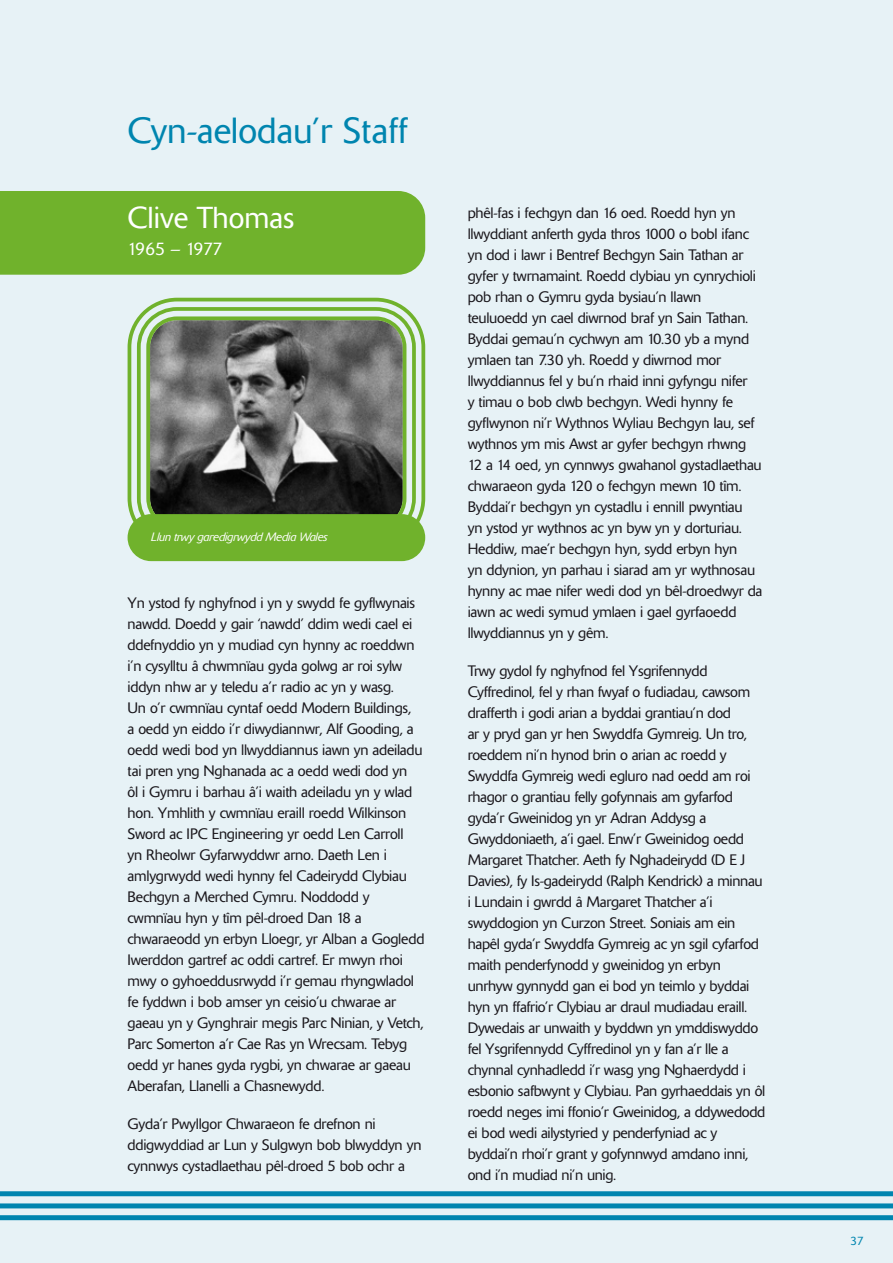
<style>
.page{position:relative;width:893px;height:1263px;background:#e7f2f6}
.page>*{position:absolute;margin:0;border:0;box-sizing:border-box;transform-origin:0 0}
.t1{font:300 36px "Delta";color:#0085af}
.t2{font:300 30px "Delta";color:#fff}
.t3{font:300 18px "Delta";letter-spacing:-.04em;color:#fff}
.t4{font:300 15px/21px "Delta";letter-spacing:-.015em;color:#1a171c}
.t5{font:italic 300 12px "Delta";letter-spacing:-.01em;color:#fff}
.t6{font:300 12px "Delta";color:#0085af}
</style>
<div class="page">
<div style="left:0;top:191px;width:425px;height:84px;background:#70b22c"></div>
<svg style="left:0;top:1191px;width:893px;height:29px"></svg>
<svg style="left:127px;top:297px;width:299px;height:253px"></svg>
<svg style="left:135px;top:305px;width:283px;height:215px"></svg>
<svg style="left:144px;top:315px;width:264px;height:200px;background:#656862"></svg>
<div style="left:128px;top:514px;width:297px;height:47px;background:#70b22c;border-radius:24px"></div>
<h1 class="t1" style="left:128px;top:118px;width:282px">Cyn-aelodau’r Staff</h1>
<h2 class="t2" style="left:128px;top:207px;width:168px">Clive Thomas</h2>
<p class="t3" style="left:128px;top:242px;width:96px">1965 – 1977</p>
<p class="t5" style="left:151px;top:532px;width:178px">Llun trwy garedigrwydd Media Wales</p>
<p class="t4" style="left:128px;top:594px;width:298px">Yn ystod fy nghyfnod i yn y swydd fe gyflwynais nawdd. Doedd y gair ‘nawdd’ ddim wedi cael ei ddefnyddio yn y mudiad cyn hynny ac roeddwn i’n cysylltu â chwmnïau gyda golwg ar roi sylw iddyn nhw ar y teledu a’r radio ac yn y wasg.<br>Un o’r cwmnïau cyntaf oedd Modern Buildings,<br>a oedd yn eiddo i’r diwydiannwr, Alf Gooding, a oedd wedi bod yn llwyddiannus iawn yn adeiladu tai pren yng Nghanada ac a oedd wedi dod yn<br>ôl i Gymru i barhau â’i waith adeiladu yn y wlad hon. Ymhlith y cwmnïau eraill roedd Wilkinson Sword ac IPC Engineering yr oedd Len Carroll<br>yn Rheolwr Gyfarwyddwr arno. Daeth Len i amlygrwydd wedi hynny fel Cadeirydd Clybiau Bechgyn a Merched Cymru. Noddodd y cwmnïau hyn y tîm pêl-droed Dan 18 a chwaraeodd yn erbyn Lloegr, yr Alban a Gogledd Iwerddon gartref ac oddi cartref. Er mwyn rhoi mwy o gyhoeddusrwydd i’r gemau rhyngwladol fe fyddwn i bob amser yn ceisio’u chwarae ar gaeau yn y Gynghrair megis Parc Ninian, y Vetch, Parc Somerton a’r Cae Ras yn Wrecsam. Tebyg oedd yr hanes gyda rygbi, yn chwarae ar gaeau Aberafan, Llanelli a Chasnewydd.</p>
<p class="t4" style="left:128px;top:1115px;width:295px">Gyda’r Pwyllgor Chwaraeon fe drefnon ni ddigwyddiad ar Lun y Sulgwyn bob blwyddyn yn cynnwys cystadlaethau pêl-droed 5 bob ochr a</p>
<p class="t4" style="left:468px;top:203px;width:296px">phêl-fas i fechgyn dan 16 oed. Roedd hyn yn llwyddiant anferth gyda thros 1000 o bobl ifanc yn dod i lawr i Bentref Bechgyn Sain Tathan ar gyfer y twrnamaint. Roedd clybiau yn cynrychioli pob rhan o Gymru gyda bysiau’n llawn teuluoedd yn cael diwrnod braf yn Sain Tathan.<br>Byddai gemau’n cychwyn am 10.30 yb a mynd ymlaen tan 7.30 yh. Roedd y diwrnod mor llwyddiannus fel y bu’n rhaid inni gyfyngu nifer<br>y timau o bob clwb bechgyn. Wedi hynny fe gyflwynon ni’r Wythnos Wyliau Bechgyn Iau, sef wythnos ym mis Awst ar gyfer bechgyn rhwng 12 a 14 oed, yn cynnwys gwahanol gystadlaethau chwaraeon gyda 120 o fechgyn mewn 10 tîm.<br>Byddai’r bechgyn yn cystadlu i ennill pwyntiau<br>yn ystod yr wythnos ac yn byw yn y dorturiau.<br>Heddiw, mae’r bechgyn hyn, sydd erbyn hyn<br>yn ddynion, yn parhau i siarad am yr wythnosau hynny ac mae nifer wedi dod yn bêl-droedwyr da iawn ac wedi symud ymlaen i gael gyrfaoedd llwyddiannus yn y gêm.</p>
<p class="t4" style="left:468px;top:661px;width:299px">Trwy gydol fy nghyfnod fel Ysgrifennydd Cyffredinol, fel y rhan fwyaf o fudiadau, cawsom drafferth i godi arian a byddai grantiau’n dod<br>ar y pryd gan yr hen Swyddfa Gymreig. Un tro, roeddem ni’n hynod brin o arian ac roedd y Swyddfa Gymreig wedi egluro nad oedd am roi rhagor o grantiau felly gofynnais am gyfarfod gyda’r Gweinidog yn yr Adran Addysg a Gwyddoniaeth, a’i gael. Enw’r Gweinidog oedd Margaret Thatcher. Aeth fy Nghadeirydd (D E J Davies), fy Is-gadeirydd (Ralph Kendrick) a minnau i Lundain i gwrdd â Margaret Thatcher a’i swyddogion yn Curzon Street. Soniais am ein hapêl gyda’r Swyddfa Gymreig ac yn sgil cyfarfod maith penderfynodd y gweinidog yn erbyn unrhyw gynnydd gan ei bod yn teimlo y byddai hyn yn ffafrio’r Clybiau ar draul mudiadau eraill.<br>Dywedais ar unwaith y byddwn yn ymddiswyddo fel Ysgrifennydd Cyffredinol yn y fan a’r lle a chynnal cynhadledd i’r wasg yng Nghaerdydd i esbonio safbwynt y Clybiau. Pan gyrhaeddais yn ôl roedd neges imi ffonio’r Gweinidog, a ddywedodd ei bod wedi ailystyried y penderfyniad ac y byddai’n rhoi’r grant y gofynnwyd amdano inni, ond i’n mudiad ni’n unig.</p>
<p class="t6" style="left:850px;top:1236px;width:14px">37</p>
</div>
